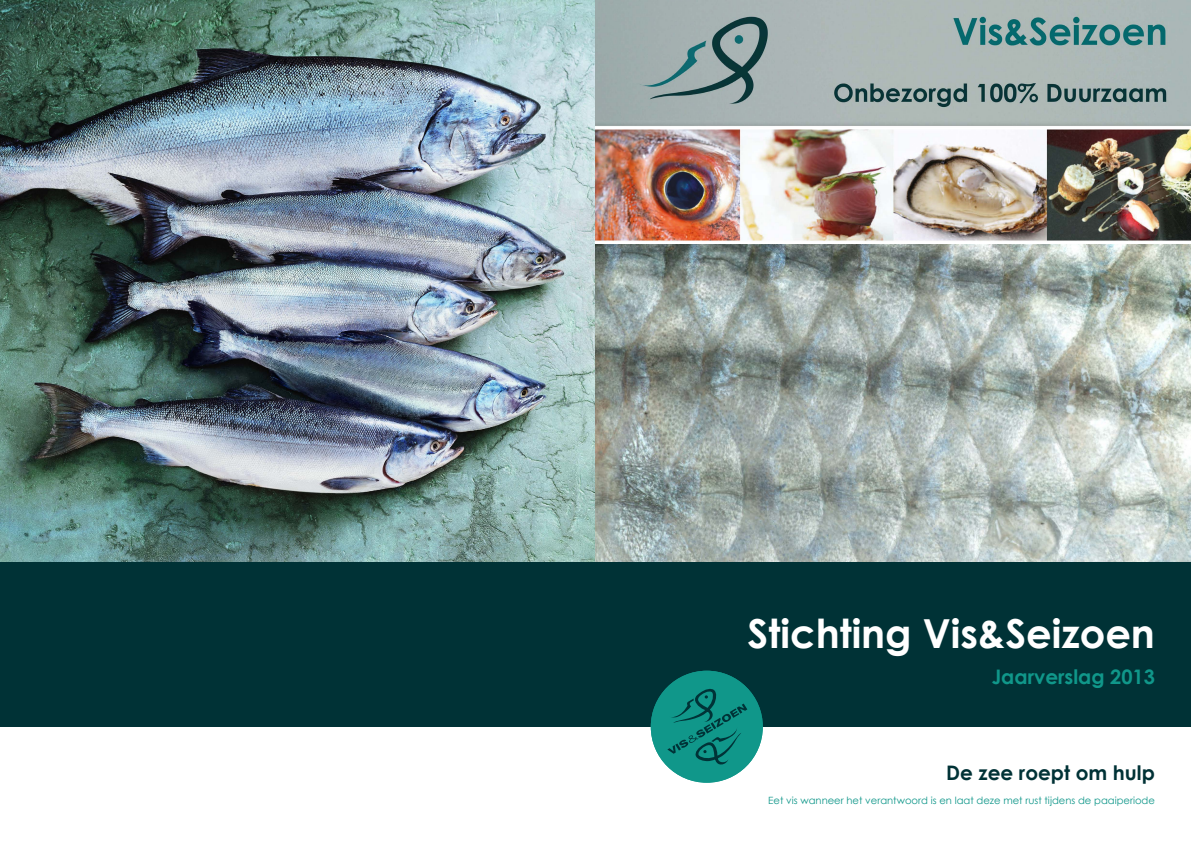
<style>
.page{position:relative;width:1191px;height:842px;background:#fff}
.page>*{position:absolute;margin:0;border:0;box-sizing:border-box;transform-origin:0 0}
.t1{font:700 40px "Century Gothic";color:#fff}
.t2{font:700 20px "Century Gothic";color:#003236}
.t3{font:700 20px "Century Gothic";color:#10978a}
.t4{font:10px "Century Gothic";color:#10978a}
</style>
<div class="page">
<img style="left:0;top:0;width:595px;height:562px">
<img style="left:595px;top:244px;width:596px;height:318px">
<img style="left:595px;top:0;width:596px;height:241px">
<div style="left:0;top:562px;width:1191px;height:165px;background:#003236"></div>
<div style="left:651px;top:671px;width:112px;height:112px;background:#10978a;border-radius:50%"></div>
<svg style="left:667px;top:689px;width:80px;height:76px"></svg>
<h1 class="t1" style="left:747px;top:608px;width:409px">Stichting Vis&amp;Seizoen</h1>
<h2 class="t3" style="left:991px;top:664px;width:165px">Jaarverslag 2013</h2>
<h2 class="t2" style="left:946px;top:760px;width:210px">De zee roept om hulp</h2>
<p class="t4" style="left:768px;top:794px;width:388px">Eet vis wanneer het verantwoord is en laat deze met rust tijdens de paaiperiode</p>
</div>
